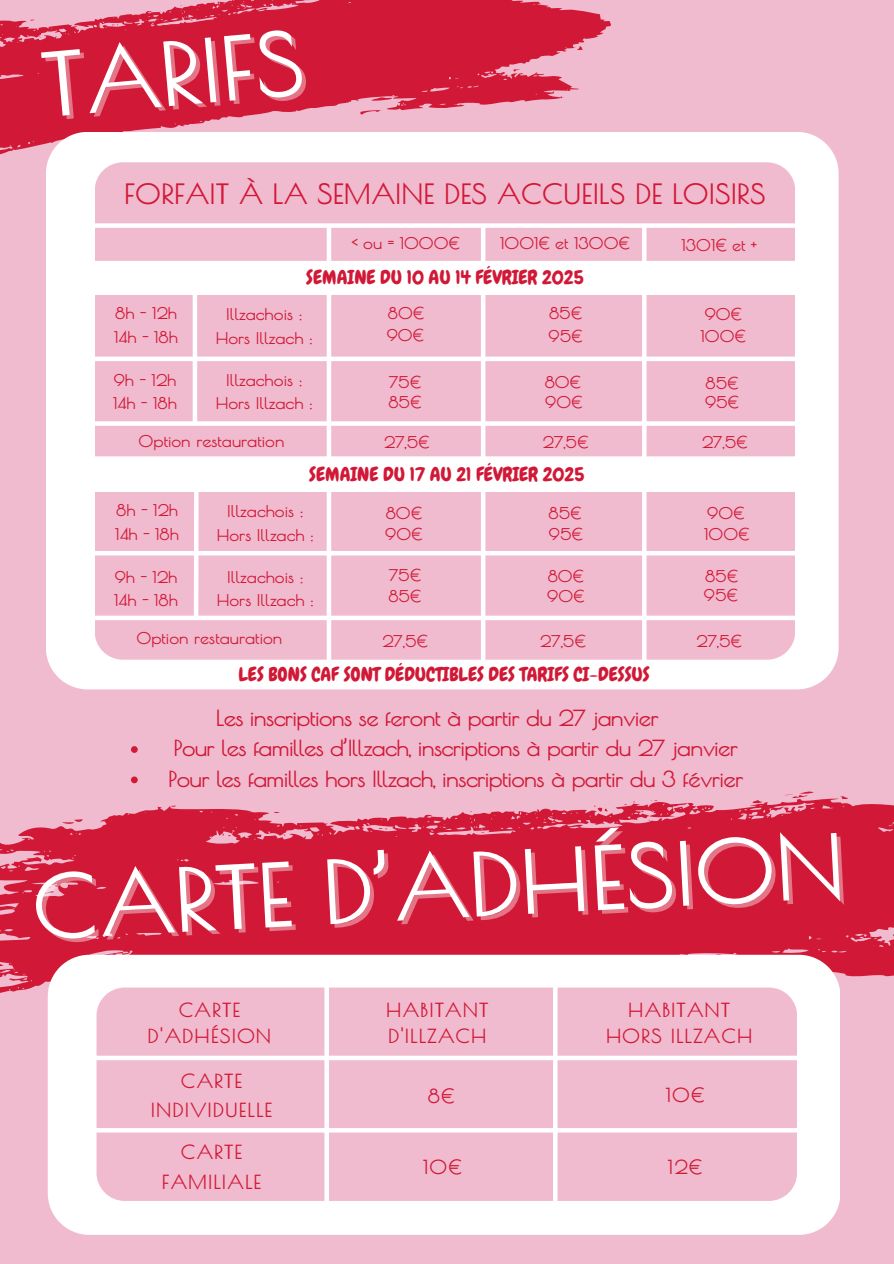
<style>
.page{position:relative;width:894px;height:1264px;background:#fff}
.page>*{position:absolute;margin:0;border:0;box-sizing:border-box;transform-origin:0 0}
.t1{font:700 86.25px "Poiret One";color:#fff}
.t2{font:700 27.45px "Poiret One";color:#d11937}
.t3{font:700 21.75px/30.3px "Poiret One";letter-spacing:-.03em;color:#d11937}
.t4{font:19.35px "Chewy";color:#d11937}
.t5{font:700 19.05px/25.8px "Poiret One";letter-spacing:.05em;color:#d11937;text-align:center}
.t6{font:700 15.9px/23.7px "Poiret One";color:#d11937}
</style>
<div class="page">
<div style="left:0;top:0;width:893px;height:1263px;background:#f1bbcf"></div>
<svg style="left:0;top:0;width:611px;height:88px;background:#d6334f"></svg>
<svg style="left:576px;top:46px;width:6px;height:5px"></svg>
<svg style="left:30px;top:19px;width:5px;height:3px"></svg>
<svg style="left:513px;top:68px;width:10px;height:7px"></svg>
<svg style="left:187px;top:20px;width:6px;height:2px"></svg>
<svg style="left:112px;top:24px;width:6px;height:2px"></svg>
<svg style="left:0;top:88px;width:839px;height:319px"></svg>
<svg style="left:0;top:798px;width:893px;height:201px;background:#d52f4c"></svg>
<svg style="left:0;top:962px;width:4px;height:5px"></svg>
<svg style="left:752px;top:799px;width:10px;height:4px"></svg>
<svg style="left:62px;top:819px;width:21px;height:5px"></svg>
<svg style="left:839px;top:796px;width:9px;height:4px"></svg>
<svg style="left:274px;top:811px;width:6px;height:3px"></svg>
<svg style="left:784px;top:791px;width:29px;height:8px"></svg>
<svg style="left:170px;top:805px;width:6px;height:2px"></svg>
<svg style="left:593px;top:805px;width:14px;height:10px"></svg>
<svg style="left:650px;top:799px;width:7px;height:2px"></svg>
<svg style="left:222px;top:832px;width:8px;height:4px"></svg>
<svg style="left:379px;top:828px;width:8px;height:2px"></svg>
<svg style="left:797px;top:805px;width:6px;height:3px"></svg>
<div style="left:46px;top:132px;width:792px;height:557px;background:#fff"></div>
<div style="left:95px;top:162px;width:699px;height:497px;background:#f1bbcf;border-radius:28px"></div>
<hr style="left:87px;top:261px;width:715px;height:4px;background:#fff">
<div style="left:89px;top:356px;width:715px;height:5px;background:#fff"></div>
<div style="left:326px;top:226px;width:5px;height:36px;background:#fff"></div>
<div style="left:326px;top:288px;width:5px;height:375px;background:#fff"></div>
<hr style="left:481px;top:226px;width:4px;height:35px;background:#fff">
<hr style="left:642px;top:226px;width:4px;height:35px;background:#fff">
<hr style="left:481px;top:290px;width:4px;height:373px;background:#fff">
<hr style="left:642px;top:292px;width:4px;height:371px;background:#fff">
<div style="left:75px;top:421px;width:749px;height:5px;background:#fff"></div>
<div style="left:95px;top:265px;width:707px;height:29px;background:#fff"></div>
<div style="left:89px;top:458px;width:725px;height:34px;background:#fff"></div>
<div style="left:94px;top:456px;width:715px;height:5px;background:#fff"></div>
<hr style="left:193px;top:292px;width:4px;height:131px;background:#fff">
<hr style="left:89px;top:551px;width:725px;height:4px;background:#fff">
<div style="left:82px;top:615px;width:714px;height:5px;background:#fff"></div>
<hr style="left:194px;top:488px;width:4px;height:130px;background:#fff">
<div style="left:87px;top:223px;width:715px;height:5px;background:#fff"></div>
<div style="left:48px;top:954px;width:792px;height:280px;background:#fff"></div>
<div style="left:96px;top:987px;width:700px;height:213px;background:#f1bbcf;border-radius:28px"></div>
<div style="left:93px;top:1055px;width:714px;height:5px;background:#fff"></div>
<div style="left:93px;top:1127px;width:714px;height:5px;background:#fff"></div>
<div style="left:324px;top:972px;width:5px;height:241px;background:#fff"></div>
<hr style="left:553px;top:972px;width:4px;height:241px;background:#fff">
<svg style="left:131px;top:746px;width:7px;height:7px"></svg>
<svg style="left:131px;top:776px;width:7px;height:7px"></svg>
<h1 class="t1" style="left:38px;top:34px;width:264px;rotate:-5deg">TARIFS</h1>
<h2 class="t2" style="left:124px;top:177px;width:642px">FORFAIT À LA SEMAINE DES ACCUEILS DE LOISIRS</h2>
<p class="t6" style="left:351px;top:232px;width:110px">&lt; ou = 1000€</p>
<p class="t6" style="left:500px;top:231px;width:131px">1001€ et 1300€</p>
<p class="t6" style="left:681px;top:233px;width:77px">1301€ et +</p>
<p class="t6" style="left:114px;top:301px;width:65px">8h - 12h<br>14h - 18h</p>
<p class="t4" style="left:306px;top:265px;width:279px">SEMAINE DU 10 AU 14 FÉVRIER 2025</p>
<p class="t6" style="left:216px;top:302px;width:99px;text-align:center">Illzachois :<br>Hors Illzach :</p>
<p class="t6" style="left:386px;top:302px;width:39px;line-height:21.9px">80€<br>90€</p>
<p class="t6" style="left:548px;top:302px;width:35px;line-height:22.6px">85€<br>95€</p>
<p class="t6" style="left:700px;top:303px;width:46px;line-height:21.9px">90€<br>100€</p>
<p class="t6" style="left:113px;top:368px;width:65px">9h - 12h<br>14h - 18h</p>
<p class="t6" style="left:216px;top:368px;width:99px;text-align:center">Illzachois :<br>Hors Illzach :</p>
<p class="t6" style="left:388px;top:372px;width:34px;line-height:19.6px">75€<br>85€</p>
<p class="t6" style="left:544px;top:372px;width:39px;line-height:19.6px">80€<br>90€</p>
<p class="t6" style="left:704px;top:374px;width:35px;line-height:18.5px">85€<br>95€</p>
<p class="t6" style="left:138px;top:429px;width:147px">Option restauration</p>
<p class="t6" style="left:383px;top:430px;width:47px">27,5€</p>
<p class="t6" style="left:542px;top:430px;width:47px">27,5€</p>
<p class="t6" style="left:701px;top:430px;width:47px">27,5€</p>
<p class="t6" style="left:115px;top:498px;width:65px">8h - 12h<br>14h - 18h</p>
<p class="t4" style="left:309px;top:461px;width:276px">SEMAINE DU 17 AU 21 FÉVRIER 2025</p>
<p class="t6" style="left:217px;top:499px;width:99px;text-align:center">Illzachois :<br>Hors Illzach :</p>
<p class="t6" style="left:385px;top:502px;width:38px;line-height:20.9px">80€<br>90€</p>
<p class="t6" style="left:548px;top:502px;width:36px;line-height:20.9px">85€<br>95€</p>
<p class="t6" style="left:704px;top:502px;width:46px;line-height:20.9px">90€<br>100€</p>
<p class="t6" style="left:114px;top:565px;width:65px">9h - 12h<br>14h - 18h</p>
<p class="t6" style="left:217px;top:565px;width:99px;text-align:center">Illzachois :<br>Hors Illzach :</p>
<p class="t6" style="left:388px;top:564px;width:34px;line-height:20.7px">75€<br>85€</p>
<p class="t6" style="left:547px;top:566px;width:38px;line-height:20px">80€<br>90€</p>
<p class="t6" style="left:703px;top:567px;width:35px;line-height:18.5px">85€<br>95€</p>
<p class="t6" style="left:136px;top:625px;width:147px">Option restauration</p>
<p class="t6" style="left:382px;top:629px;width:47px">27,5€</p>
<p class="t6" style="left:539px;top:629px;width:47px">27,5€</p>
<p class="t6" style="left:696px;top:629px;width:47px">27,5€</p>
<p class="t4" style="left:238px;top:661px;width:412px">LES BONS CAF SONT DÉDUCTIBLES DES TARIFS CI-DESSUS</p>
<h3 class="t3" style="left:168px;top:702px;width:576px;text-indent:48px">Les inscriptions se feront à partir du 27 janvier<br>Pour les familles d’Illzach, inscriptions à partir du 27 janvier<br>Pour les familles hors Illzach, inscriptions à partir du 3 février</h3>
<h1 class="t1" style="left:29px;top:856px;width:814px;rotate:-3deg">CARTE D’ADHÉSION</h1>
<p class="t5" style="left:147px;top:996px;width:125px;line-height:26.4px">CARTE<br>D'ADHÉSION</p>
<p class="t5" style="left:386px;top:997px;width:103px;text-align:left">HABITANT<br>D'ILLZACH</p>
<p class="t5" style="left:606px;top:997px;width:148px">HABITANT<br>HORS ILLZACH</p>
<p class="t5" style="left:151px;top:1066px;width:123px;line-height:29.2px">CARTE<br>INDIVIDUELLE</p>
<p class="t5" style="left:162px;top:1137px;width:101px;line-height:29.2px">CARTE<br>FAMILIALE</p>
<p class="t5" style="left:665px;top:1081px;width:40px">10€</p>
<p class="t5" style="left:427px;top:1083px;width:28px">8€</p>
<p class="t5" style="left:423px;top:1154px;width:40px">10€</p>
<p class="t5" style="left:667px;top:1154px;width:36px">12€</p>
</div>
